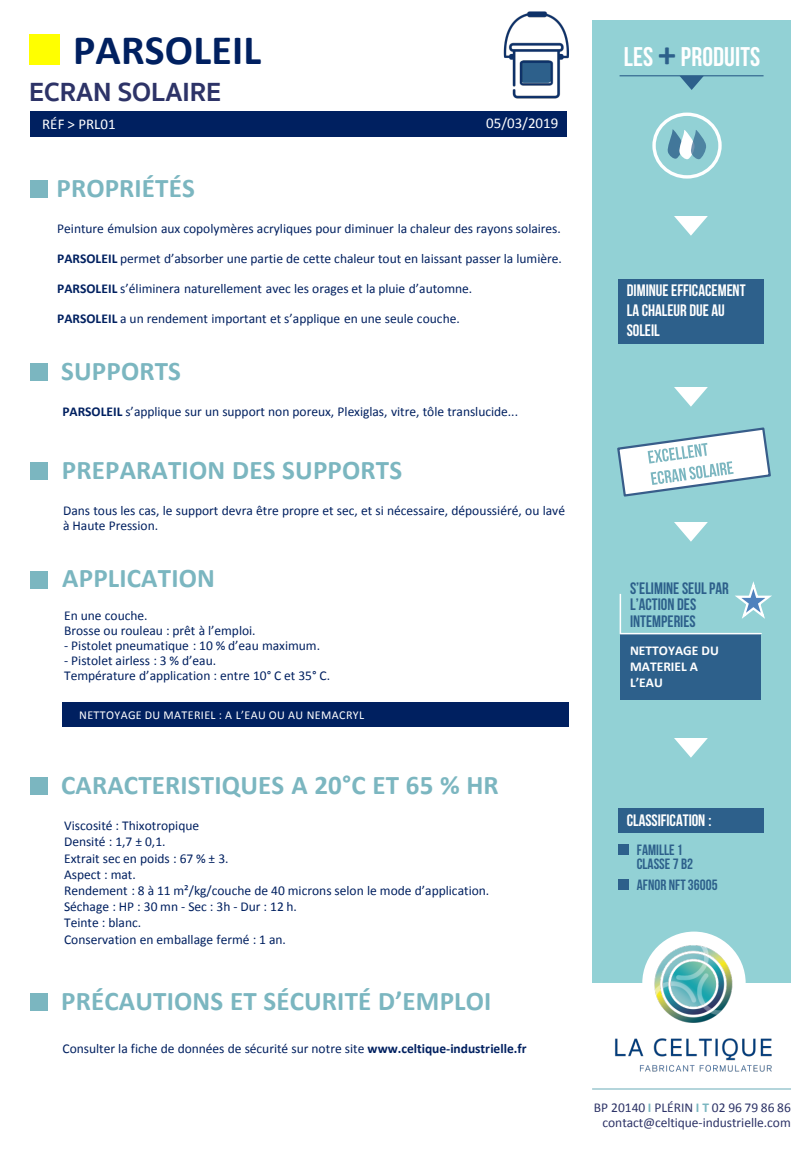
<style>
.page{position:relative;width:810px;height:1170px;background:#fff}
.page>*{position:absolute;margin:0;border:0;box-sizing:border-box;transform-origin:0 0}
.t1{font:700 42px "Calibri";letter-spacing:.005em;color:#002060}
.t2{font:700 27px "Calibri";letter-spacing:.005em;color:#7bb6c0}
.t3{font:700 27px "Sukhumvit Set";color:#2d3367}
.t4{font:27px "Bebas Neue";letter-spacing:.005em;color:#fff}
.t5{font:16.5px/19.8px "Bebas Neue";color:#fff}
.t6{font:16.5px/16.5px "Bebas Neue";color:#2d608b}
.t7{font:15px "Bebas Neue";color:#2d608b}
.t8{font:15px "Calibri";color:#fff}
.t9{font:13.5px/15px "Calibri";color:#002060}
.t10{font:13.5px/15px "Calibri";color:#2d3367;text-align:right}
.t11{font:700 13.5px/16.2px "Calibri";color:#fff}
.t12{font:12px "Calibri";letter-spacing:.035em;color:#fff}
.s1{font-weight:700}
.s2{font-family:"Calibri";font-weight:700;font-size:36px;color:#2d608b}
.s3{font-weight:700;color:#7bb6c0}
</style>
<div class="page">
<img style="left:503px;top:11px;width:66px;height:88px">
<div style="left:592px;top:20px;width:199px;height:963px;background:#92d1d5"></div>
<div style="left:31px;top:112px;width:536px;height:25px;background:#002060"></div>
<div style="left:62px;top:702px;width:506px;height:25px;background:#002060"></div>
<div style="left:29px;top:34px;width:31px;height:31px;background:#ff0"></div>
<div style="left:31px;top:180px;width:17px;height:18px;background:#7bb6c0"></div>
<div style="left:30px;top:363px;width:17px;height:17px;background:#7bb6c0"></div>
<div style="left:31px;top:571px;width:17px;height:17px;background:#7bb6c0"></div>
<div style="left:31px;top:777px;width:17px;height:17px;background:#7bb6c0"></div>
<div style="left:31px;top:993px;width:17px;height:18px;background:#7bb6c0"></div>
<hr style="left:620px;top:75px;width:144px;height:1px;background:#2d608b">
<svg style="left:679px;top:76px;width:25px;height:14px"></svg>
<svg style="left:667px;top:129px;width:39px;height:31px"></svg>
<div style="left:652px;top:113px;width:70px;height:66px;border:3px solid #fff;border-radius:50%"></div>
<svg style="left:674px;top:216px;width:34px;height:20px"></svg>
<div style="left:618px;top:279px;width:146px;height:64px;background:#2d608b"></div>
<svg style="left:674px;top:387px;width:34px;height:20px"></svg>
<svg style="left:617px;top:427px;width:154px;height:70px"></svg>
<svg style="left:674px;top:522px;width:34px;height:20px"></svg>
<div style="left:620px;top:634px;width:141px;height:66px;background:#2d608b"></div>
<svg style="left:619px;top:581px;width:153px;height:54px"></svg>
<svg style="left:674px;top:738px;width:34px;height:20px"></svg>
<div style="left:618px;top:808px;width:146px;height:25px;background:#2d608b"></div>
<div style="left:618px;top:844px;width:11px;height:11px;background:#2d608b"></div>
<div style="left:618px;top:880px;width:11px;height:10px;background:#2d608b"></div>
<hr style="left:592px;top:1088px;width:199px;height:2px;background:#7bb6c0">
<img style="left:599px;top:931px;width:190px;height:158px">
<div style="left:31px;top:462px;width:17px;height:17px;background:#7bb6c0"></div>
<p class="t1" style="left:73px;top:23px;width:190px">PARSOLEIL</p>
<h1 class="t3" style="left:29px;top:72px;width:193px">ECRAN SOLAIRE</h1>
<p class="t8" style="left:42px;top:115px;width:75px">RÉF &gt; PRL01</p>
<p class="t8" style="left:486px;top:114px;width:73px">05/03/2019</p>
<p class="t2" style="left:56px;top:171px;width:140px">PROPRIÉTÉS</p>
<p class="t9" style="left:57px;top:221px;width:505px">Peinture émulsion aux copolymères acryliques pour diminuer la chaleur des rayons solaires.</p>
<p class="t9" style="left:57px;top:251px;width:506px"><span class="s1">PARSOLEIL</span> permet d’absorber une partie de cette chaleur tout en laissant passer la lumière.</p>
<p class="t9" style="left:57px;top:281px;width:417px"><span class="s1">PARSOLEIL</span> s’éliminera naturellement avec les orages et la pluie d’automne.</p>
<p class="t9" style="left:57px;top:311px;width:404px"><span class="s1">PARSOLEIL</span> a un rendement important et s’applique en une seule couche.</p>
<p class="t2" style="left:61px;top:354px;width:121px">SUPPORTS</p>
<p class="t9" style="left:62px;top:404px;width:457px"><span class="s1">PARSOLEIL</span> s’applique sur un support non poreux, Plexiglas, vitre, tôle translucide...</p>
<p class="t2" style="left:62px;top:453px;width:342px">PREPARATION DES SUPPORTS</p>
<p class="t9" style="left:63px;top:503px;width:503px">Dans tous les cas, le support devra être propre et sec, et si nécessaire, dépoussiéré, ou lavé à Haute Pression.</p>
<p class="t2" style="left:62px;top:561px;width:154px">APPLICATION</p>
<p class="t9" style="left:64px;top:608px;width:85px">En une couche.</p>
<p class="t9" style="left:64px;top:623px;width:193px">Brosse ou rouleau : prêt à l’emploi.</p>
<p class="t9" style="left:64px;top:638px;width:258px">- Pistolet pneumatique : 10 % d’eau maximum.</p>
<p class="t9" style="left:64px;top:653px;width:154px">- Pistolet airless : 3 % d’eau.</p>
<p class="t9" style="left:64px;top:668px;width:268px">Température d’application : entre 10° C et 35° C.</p>
<p class="t12" style="left:79px;top:707px;width:286px">NETTOYAGE DU MATERIEL : A L’EAU OU AU NEMACRYL</p>
<p class="t2" style="left:61px;top:768px;width:439px">CARACTERISTIQUES A 20°C ET 65 % HR</p>
<p class="t9" style="left:64px;top:818px;width:137px">Viscosité : Thixotropique</p>
<p class="t9" style="left:64px;top:834px;width:103px">Densité : 1,7 ± 0,1.</p>
<p class="t9" style="left:64px;top:851px;width:166px">Extrait sec en poids : 67 % ± 3.</p>
<p class="t9" style="left:64px;top:867px;width:73px">Aspect : mat.</p>
<p class="t9" style="left:64px;top:883px;width:427px">Rendement : 8 à 11 m²/kg/couche de 40 microns selon le mode d’application.</p>
<p class="t9" style="left:64px;top:899px;width:234px">Séchage : HP : 30 mn - Sec : 3h - Dur : 12 h.</p>
<p class="t9" style="left:64px;top:915px;width:79px">Teinte : blanc.</p>
<p class="t9" style="left:64px;top:932px;width:223px">Conservation en emballage fermé : 1 an.</p>
<p class="t2" style="left:61px;top:984px;width:432px">PRÉCAUTIONS ET SÉCURITÉ D’EMPLOI</p>
<p class="t9" style="left:62px;top:1041px;width:466px">Consulter la fiche de données de sécurité sur notre site <span class="s1">www.celtique-industrielle.fr</span></p>
<p class="t4" style="left:624px;top:42px;width:138px">LES <span class="s2">+</span> PRODUITS</p>
<p class="t5" style="left:627px;top:280px;width:120px">DIMINUE EFFICACEMENT<br>LA CHALEUR DUE AU<br>SOLEIL</p>
<p class="t6" style="left:630px;top:580px;width:100px">S’ELIMINE SEUL PAR<br>L’ACTION DES<br>INTEMPERIES</p>
<p class="t11" style="left:630px;top:642px;width:90px">NETTOYAGE DU<br>MATERIEL A<br>L’EAU</p>
<p class="t5" style="left:627px;top:810px;width:86px">CLASSIFICATION :</p>
<p class="t7" style="left:637px;top:841px;width:48px">FAMILLE 1</p>
<p class="t7" style="left:637px;top:856px;width:58px">CLASSE 7 B2</p>
<p class="t7" style="left:637px;top:877px;width:82px">AFNOR NFT 36005</p>
<p class="t10" style="left:594px;top:1100px;width:198px">BP 20140 <span class="s3">I</span> PLÉRIN <span class="s3">I T</span> 02 96 79 86 86 contact@celtique-industrielle.com</p>
</div>
